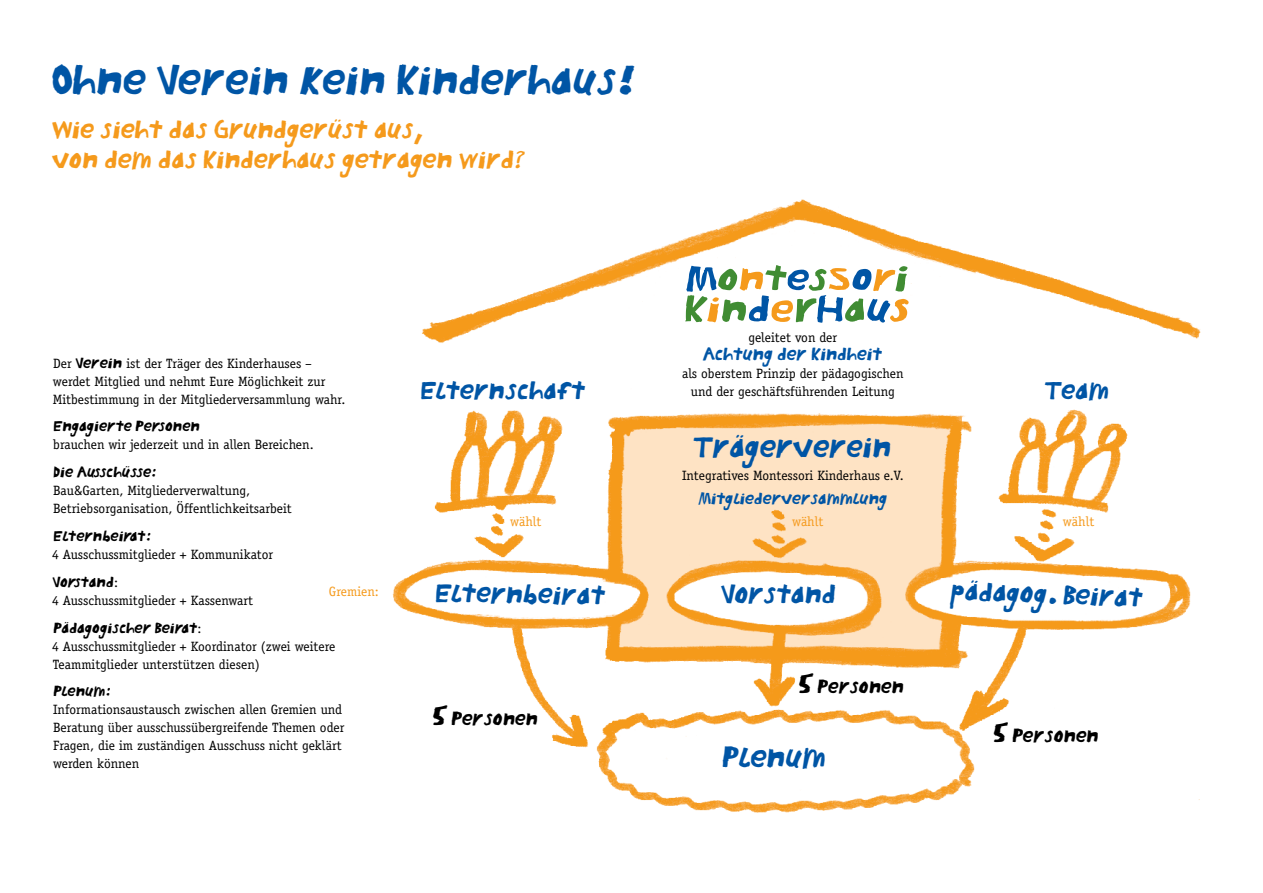
<style>
.page{position:relative;width:1263px;height:893px;background:#fff}
.page>*{position:absolute;margin:0;border:0;box-sizing:border-box;transform-origin:0 0}
.t1{font:42.6px "MONTELEON";color:#0055a5}
.t2{font:30px "MONTELEON";color:#0055a5}
.t3{font:27px "MONTELEON";color:#0055a5}
.t4{font:25.95px "MONTELEON";color:#0055a5}
.t5{font:25.5px/29.8px "MONTELEON";color:#f59a1c}
.t6{font:19.5px "MONTELEON";color:#000}
.t7{font:18px "MONTELEON";color:#0055a5}
.t8{font:16.5px "MONTELEON";color:#0055a5}
.t9{font:15px "MONTELEON";color:#000}
.t10{font:13.5px/18px "Officina Serif LT";color:#000}
.t11{font:13.5px "Officina Serif LT";color:#f59a1c}
.s1{font-family:"MONTELEON";font-size:15px}
.s2{font-family:"Officina Serif LT";font-size:13.5px}
.s3{font-size:33px}
</style>
<div class="page">
<img style="left:392px;top:199px;width:809px;height:614px">
<svg style="left:685px;top:265px;width:224px;height:58px"></svg>
<h1 class="t1" style="left:52px;top:54px;width:584px">Ohne Verein kein Kinderhaus!</h1>
<h3 class="t5" style="left:52px;top:116px;width:474px">Wie sieht das Grundgerüst aus,<br>von dem das Kinderhaus getragen wird?</h3>
<p class="t10" style="left:53px;top:354px;width:294px">Der <span class="s1">Verein</span> ist der Träger des Kinderhauses – werdet Mitglied und nehmt Eure Möglichkeit zur<br>Mitbestimmung in der Mitgliederversammlung wahr.</p>
<p class="t9" style="left:54px;top:417px;width:148px">Engagierte Personen</p>
<p class="t10" style="left:53px;top:436px;width:262px">brauchen wir jederzeit und in allen Bereichen.</p>
<p class="t9" style="left:54px;top:463px;width:105px">Die Ausschüsse:</p>
<p class="t10" style="left:53px;top:482px;width:240px">Bau&amp;Garten, Mitgliederverwaltung,<br>Betriebsorganisation, Öffentlichkeitsarbeit</p>
<p class="t9" style="left:54px;top:527px;width:99px">Elternbeirat:</p>
<p class="t10" style="left:52px;top:545px;width:223px">4 Ausschussmitglieder + Kommunikator</p>
<p class="t9" style="left:53px;top:572px;width:67px">Vorstand<span class="s2">:</span></p>
<p class="t10" style="left:52px;top:591px;width:203px">4 Ausschussmitglieder + Kassenwart</p>
<p class="t9" style="left:54px;top:618px;width:149px">Pädagogischer Beirat<span class="s2">:</span></p>
<p class="t10" style="left:52px;top:637px;width:285px">4 Ausschussmitglieder + Koordinator (zwei weitere<br>Teammitglieder unterstützen diesen)</p>
<p class="t9" style="left:54px;top:682px;width:58px">Plenum:</p>
<p class="t10" style="left:53px;top:701px;width:293px">Informationsaustausch zwischen allen Gremien und Beratung über ausschussübergreifende Themen oder Fragen, die im zuständigen Ausschuss nicht geklärt werden können</p>
<p class="t11" style="left:329px;top:583px;width:52px">Gremien:</p>
<p class="t10" style="left:748px;top:329px;width:90px">geleitet von der</p>
<h3 class="t7" style="left:703px;top:343px;width:181px">Achtung der Kindheit</h3>
<p class="t10" style="left:682px;top:365px;width:223px;text-align:center">als oberstem Prinzip der pädagogischen und der geschäftsführenden Leitung</p>
<h3 class="t4" style="left:421px;top:374px;width:166px">Elternschaft</h3>
<h3 class="t4" style="left:1045px;top:374px;width:66px">Team</h3>
<h2 class="t2" style="left:694px;top:429px;width:199px">Trägerverein</h2>
<p class="t10" style="left:682px;top:466px;width:223px">Integratives Montessori Kinderhaus e.V.</p>
<p class="t8" style="left:698px;top:488px;width:191px">Mitgliederversammlung</p>
<p class="t11" style="left:510px;top:514px;width:33px">wählt</p>
<p class="t11" style="left:792px;top:514px;width:33px">wählt</p>
<p class="t11" style="left:1063px;top:514px;width:33px">wählt</p>
<h3 class="t3" style="left:436px;top:576px;width:171px;rotate:1deg">Elternbeirat</h3>
<h3 class="t3" style="left:721px;top:577px;width:116px">Vorstand</h3>
<h3 class="t3" style="left:952px;top:574px;width:194px;rotate:2deg">pädagog. Beirat</h3>
<h3 class="t6" style="left:433px;top:707px;width:107px"><span class="s3">5</span> Personen</h3>
<h3 class="t6" style="left:799px;top:675px;width:107px"><span class="s3">5</span> Personen</h3>
<h2 class="t2" style="left:723px;top:739px;width:105px">Plenum</h2>
<h3 class="t6" style="left:994px;top:723px;width:107px"><span class="s3">5</span> Personen</h3>
</div>
